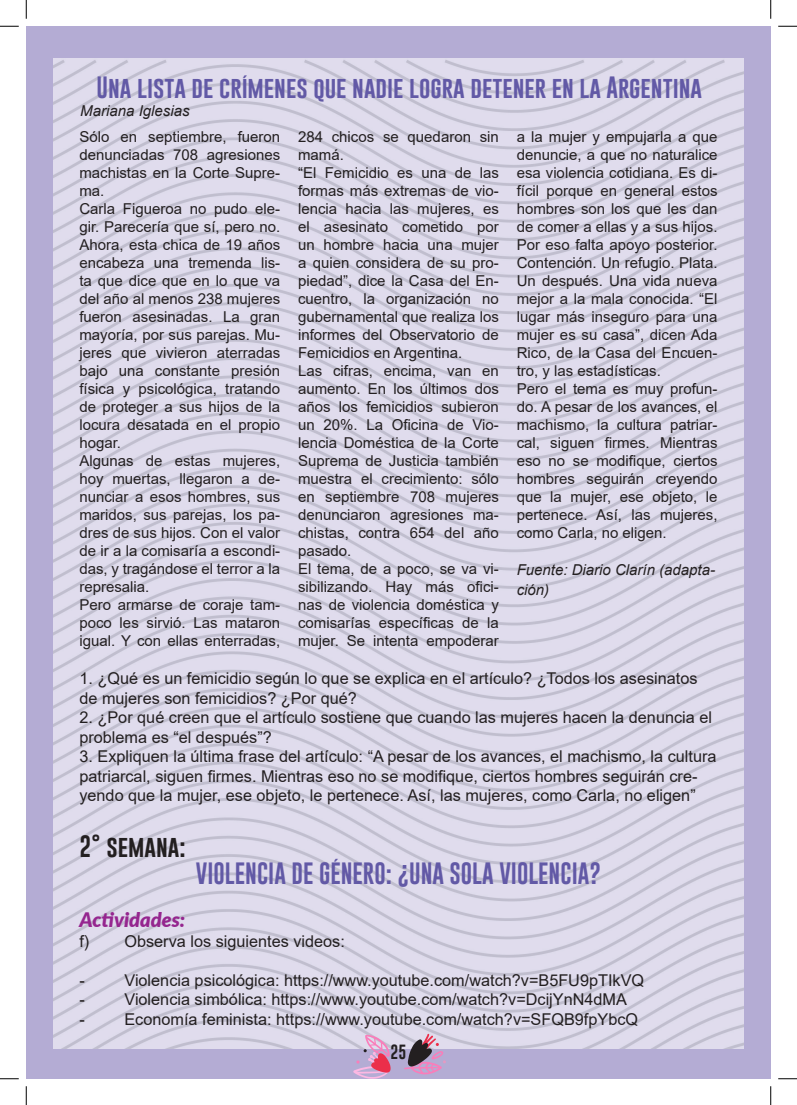
<style>
.page{position:relative;width:797px;height:1105px;background:#fff}
.page>*{position:absolute;margin:0;border:0;box-sizing:border-box;transform-origin:0 0}
.Sugerencias_de_act{font:22.5px "Gobold";color:#6259a6}
.Propuesta_N{font:22.5px "Gobold";color:#231f20}
.Cuerpo_Texto{font:italic 900 20px "Lato";color:#95268f}
.Cuerpo_Texto-2{font:16.25px/19.5px "Arial";color:#231f20}
.Cuerpo_Texto-3{font:15px/18px "Arial";color:#231f20;text-align:justify}
.Cuerpo_Texto-4{font:italic 15px/19.5px "Arial";color:#231f20}
.t1{font:15px "Gobold";color:#231f20}
</style>
<div class="page">
<hr style="left:26px;top:26px;width:2px;height:1053px;background:#b4acd4">
<div style="left:27px;top:26px;width:743px;height:1053px;background:#b4acd4"></div>
<img style="left:54px;top:58px;width:689px;height:991px">
<svg style="left:404px;top:1034px;width:42px;height:40px"></svg>
<svg style="left:353px;top:1035px;width:37px;height:44px"></svg>
<svg style="left:0;top:25px;width:19px;height:2px"></svg>
<svg style="left:778px;top:25px;width:19px;height:2px"></svg>
<svg style="left:0;top:1078px;width:19px;height:1px"></svg>
<svg style="left:778px;top:1078px;width:19px;height:1px"></svg>
<svg style="left:25px;top:0;width:2px;height:19px"></svg>
<svg style="left:25px;top:1086px;width:2px;height:19px"></svg>
<svg style="left:770px;top:0;width:1px;height:19px"></svg>
<svg style="left:770px;top:1086px;width:1px;height:19px"></svg>
<p class="Sugerencias_de_act" style="left:97px;top:73px;width:607px">Una lista de crímenes que nadie logra detener en la Argentina</p>
<p class="Cuerpo_Texto-4" style="left:80px;top:102px;width:111px">Mariana Iglesias</p>
<p class="Cuerpo_Texto-3" style="left:79px;top:127px;width:202px">Sólo en septiembre, fueron denunciadas 708 agresiones machistas en la Corte Supre&shy;ma.</p>
<p class="Cuerpo_Texto-3" style="left:79px;top:199px;width:202px">Carla Figueroa no pudo ele&shy;gir. Parecería que sí, pero no.<br>Ahora, esta chica de 19 años encabeza una tremenda lis&shy;ta que dice que en lo que va del año al menos 238 mujeres fueron asesinadas. La gran mayoría, por sus parejas. Mu&shy;jeres que vivieron aterradas bajo una constante presión física y psicológica, tratando de proteger a sus hijos de la locura desatada en el propio hogar.</p>
<p class="Cuerpo_Texto-3" style="left:79px;top:451px;width:202px">Algunas de estas mujeres, hoy muertas, llegaron a de&shy;nunciar a esos hombres, sus maridos, sus parejas, los pa&shy;dres de sus hijos. Con el valor de ir a la comisaría a escondi&shy;das, y tragándose el terror a la represalia.</p>
<p class="Cuerpo_Texto-3" style="left:79px;top:595px;width:202px">Pero armarse de coraje tam&shy;poco les sirvió. Las mataron igual. Y con ellas enterradas,</p>
<p class="Cuerpo_Texto-3" style="left:298px;top:127px;width:202px">284 chicos se quedaron sin mamá.</p>
<p class="Cuerpo_Texto-3" style="left:298px;top:163px;width:202px">“El Femicidio es una de las formas más extremas de vio&shy;lencia hacia las mujeres, es el asesinato cometido por un hombre hacia una mujer a quien considera de su pro&shy;piedad”, dice la Casa del En&shy;cuentro, la organización no gubernamental que realiza los informes del Observatorio de Femicidios en Argentina.</p>
<p class="Cuerpo_Texto-3" style="left:298px;top:361px;width:202px">Las cifras, encima, van en aumento. En los últimos dos años los femicidios subieron un 20%. La Oficina de Vio&shy;lencia Doméstica de la Corte Suprema de Justicia también muestra el crecimiento: sólo en septiembre 708 mujeres denunciaron agresiones ma&shy;chistas, contra 654 del año pasado.</p>
<p class="Cuerpo_Texto-3" style="left:298px;top:559px;width:202px">El tema, de a poco, se va vi&shy;sibilizando. Hay más ofici&shy;nas de violencia doméstica y comisarías específicas de la mujer. Se intenta empoderar</p>
<p class="Cuerpo_Texto-3" style="left:516px;top:127px;width:202px">a la mujer y empujarla a que denuncie, a que no naturalice esa violencia cotidiana. Es di&shy;fícil porque en general estos hombres son los que les dan de comer a ellas y a sus hijos.<br>Por eso falta apoyo posterior.<br>Contención. Un refugio. Plata.<br>Un después. Una vida nueva mejor a la mala conocida. “El lugar más inseguro para una mujer es su casa”, dicen Ada Rico, de la Casa del Encuen&shy;tro, y las estadísticas.</p>
<p class="Cuerpo_Texto-3" style="left:516px;top:379px;width:202px">Pero el tema es muy profun&shy;do. A pesar de los avances, el machismo, la cultura patriar&shy;cal, siguen firmes. Mientras eso no se modifique, ciertos hombres seguirán creyendo que la mujer, ese objeto, le pertenece. Así, las mujeres, como Carla, no eligen.</p>
<p class="Cuerpo_Texto-4" style="left:516px;top:560px;width:200px">Fuente: Diario Clarín (adapta&shy;ción)</p>
<p class="Cuerpo_Texto-2" style="left:79px;top:669px;width:619px">1. ¿Qué es un femicidio según lo que se explica en el artículo? ¿Todos los asesinatos de mujeres son femicidios? ¿Por qué?</p>
<p class="Cuerpo_Texto-2" style="left:79px;top:708px;width:634px">2. ¿Por qué creen que el artículo sostiene que cuando las mujeres hacen la denuncia el problema es “el después”?</p>
<p class="Cuerpo_Texto-2" style="left:79px;top:747px;width:638px">3. Expliquen la última frase del artículo: “A pesar de los avances, el machismo, la cultura patriarcal, siguen firmes. Mientras eso no se modifique, ciertos hombres seguirán cre&shy;yendo que la mujer, ese objeto, le pertenece. Así, las mujeres, como Carla, no eligen”</p>
<p class="Propuesta_N" style="left:79px;top:832px;width:108px">2° semana:</p>
<p class="Sugerencias_de_act" style="left:196px;top:859px;width:406px">VIOLENCIA DE GÉNERO: ¿UNA SOLA VIOLENCIA?</p>
<p class="Cuerpo_Texto" style="left:79px;top:905px;width:107px">Actividades:</p>
<p class="Cuerpo_Texto-2" style="left:79px;top:931px;width:267px">f) Observa los siguientes videos:</p>
<p class="Cuerpo_Texto-2" style="left:79px;top:970px;width:7px">-</p>
<p class="Cuerpo_Texto-2" style="left:124px;top:970px;width:521px">Violencia psicológica: https://www.youtube.com/watch?v=B5FU9pTIkVQ</p>
<p class="Cuerpo_Texto-2" style="left:79px;top:990px;width:7px">-</p>
<p class="Cuerpo_Texto-2" style="left:124px;top:990px;width:504px">Violencia simbólica: https://www.youtube.com/watch?v=DcijYnN4dMA</p>
<p class="Cuerpo_Texto-2" style="left:79px;top:1009px;width:7px">-</p>
<p class="Cuerpo_Texto-2" style="left:124px;top:1009px;width:515px">Economía feminista: https://www.youtube.com/watch?v=SFQB9fpYbcQ</p>
<p class="t1" style="left:390px;top:1042px;width:17px">25</p>
</div>
